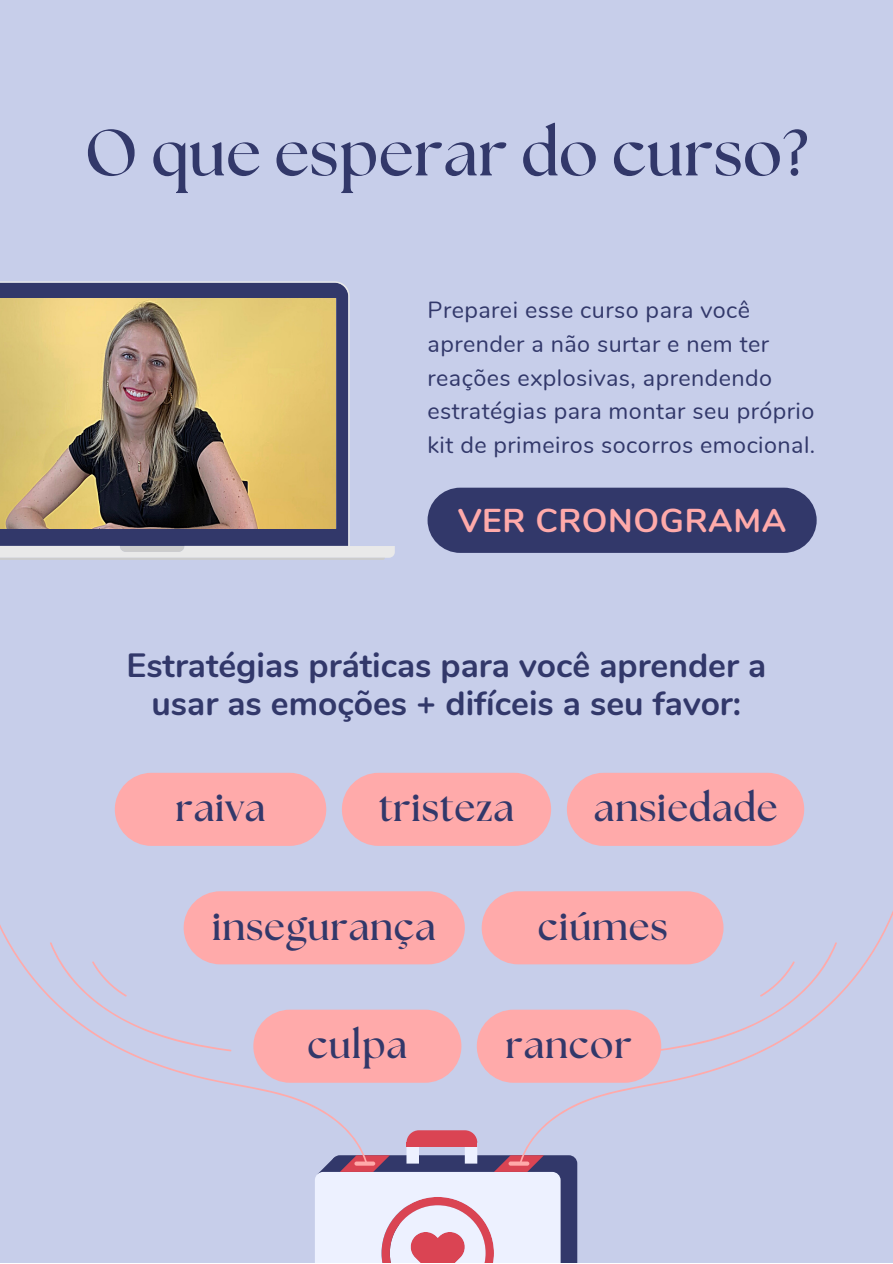
<style>
.page{position:relative;width:893px;height:1264px;background:#fff}
.page>*{position:absolute;margin:0;border:0;box-sizing:border-box;transform-origin:0 0}
.t1{font:700 65.25px "The Seasons";letter-spacing:.005em;color:#32386a}
.t2{font:700 39px "The Seasons";letter-spacing:.02em;color:#32386a}
.t3{font:700 33.6px/38.2px "Nunito";color:#32386a;text-align:center}
.t4{font:700 33px "Nunito";letter-spacing:.02em;color:#faa}
.t5{font:23.25px/33.8px "Nunito";letter-spacing:.02em;color:#32386a}
</style>
<div class="page">
<div style="left:0;top:0;width:892px;height:1262px;background:#c7ceea"></div>
<svg style="left:0;top:281px;width:395px;height:276px"></svg>
<svg style="left:0;top:546px;width:385px;height:14px;background:#e1e1e2"></svg>
<img style="left:0;top:298px;width:336px;height:230px">
<div style="left:115px;top:772px;width:211px;height:73px;background:#faa;border-radius:37px"></div>
<div style="left:342px;top:772px;width:209px;height:73px;background:#faa;border-radius:37px"></div>
<div style="left:567px;top:772px;width:237px;height:73px;background:#faa;border-radius:37px"></div>
<div style="left:184px;top:891px;width:281px;height:73px;background:#faa;border-radius:37px"></div>
<div style="left:481px;top:891px;width:242px;height:73px;background:#faa;border-radius:37px"></div>
<div style="left:253px;top:1009px;width:208px;height:73px;background:#faa;border-radius:37px"></div>
<div style="left:477px;top:1009px;width:184px;height:73px;background:#faa;border-radius:37px"></div>
<div style="left:427px;top:487px;width:389px;height:66px;background:#32386a;border-radius:33px"></div>
<svg style="left:315px;top:1130px;width:262px;height:132px;background:#cfbdd1"></svg>
<svg style="left:508px;top:1161px;width:21px;height:4px"></svg>
<svg style="left:354px;top:1161px;width:21px;height:4px"></svg>
<hr style="left:406px;top:1142px;width:71px;height:4px;background:#da4453">
<svg style="left:0;top:893px;width:367px;height:270px"></svg>
<svg style="left:50px;top:941px;width:181px;height:110px"></svg>
<svg style="left:519px;top:893px;width:373px;height:270px"></svg>
<svg style="left:655px;top:941px;width:182px;height:110px"></svg>
<h1 class="t1" style="left:84px;top:123px;width:725px">O que esperar do curso?</h1>
<p class="t5" style="left:427px;top:293px;width:389px">Preparei esse curso para você aprender a não surtar e nem ter reações explosivas, aprendendo estratégias para montar seu próprio kit de primeiros socorros emocional.</p>
<h3 class="t4" style="left:458px;top:498px;width:329px">VER CRONOGRAMA</h3>
<h3 class="t3" style="left:126px;top:647px;width:641px">Estratégias práticas para você aprender a usar as emoções + difíceis a seu favor:</h3>
<h2 class="t2" style="left:175px;top:790px;width:91px">raiva</h2>
<h2 class="t2" style="left:378px;top:790px;width:137px">tristeza</h2>
<h2 class="t2" style="left:594px;top:790px;width:185px">ansiedade</h2>
<h2 class="t2" style="left:212px;top:908px;width:225px">insegurança</h2>
<h2 class="t2" style="left:538px;top:908px;width:131px">ciúmes</h2>
<h2 class="t2" style="left:307px;top:1026px;width:101px">culpa</h2>
<h2 class="t2" style="left:505px;top:1026px;width:128px">rancor</h2>
</div>
